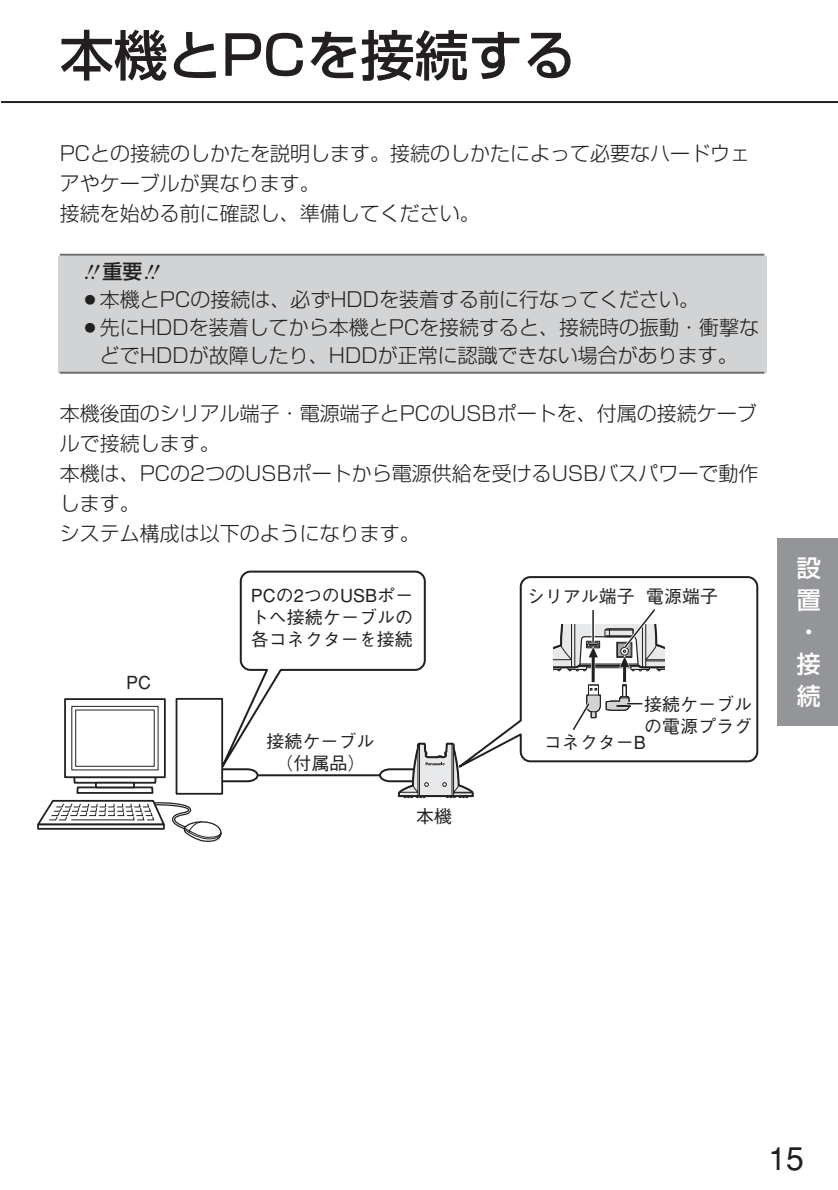
<style>
.page{position:relative;width:838px;height:1190px;background:#fff}
.page>*{position:absolute;margin:0;border:0;box-sizing:border-box;transform-origin:0 0}
.t1{font:500 54px "Shin Go";color:#231f20}
.t2{font:32px "Helvetica";color:#231f20}
.t3{font:500 24px/32px "Shin Go";color:#fff;text-align:justify}
.t4{font:300 20px/30px "Shin Go";color:#231f20}
.t5{font:500 20px "Shin Go";color:#231f20}
.t6{font:500 18px/22px "Gothic BBB";color:#231f20;text-align:center}
</style>
<div class="page">
<div style="left:58px;top:256px;width:708px;height:117px;background:#d1d3d4"></div>
<hr style="left:1px;top:101px;width:837px;height:2px;background:#231f20">
<div style="left:778px;top:539px;width:60px;height:187px;background:#939598"></div>
<hr style="left:60px;top:254px;width:704px;height:2px;background:#6c6e70">
<hr style="left:60px;top:372px;width:704px;height:2px;background:#6c6e70">
<svg style="left:519px;top:576px;width:239px;height:187px"></svg>
<svg style="left:553px;top:605px;width:111px;height:129px"></svg>
<svg style="left:239px;top:571px;width:187px;height:97px"></svg>
<svg style="left:37px;top:668px;width:492px;height:174px"></svg>
<div style="left:37px;top:824px;width:128px;height:6px;border:2px solid #231f20"></div>
<div style="left:177px;top:699px;width:45px;height:95px;background:#fff"></div>
<div style="left:176px;top:698px;width:47px;height:97px;border:2px solid #231f20"></div>
<h1 class="t1" style="left:60px;top:35px;width:518px">本機とPCを接続する</h1>
<p class="t4" style="left:60px;top:141px;width:692px">PCとの接続のしかたを説明します。接続のしかたによって必要なハードウェアやケーブルが異なります。<br>接続を始める前に確認し、準備してください。</p>
<p class="t5" style="left:102px;top:264px;width:41px">重要</p>
<p class="t4" style="left:80px;top:287px;width:621px">○本機とPCの接続は、必ずHDDを装着する前に行なってください。</p>
<p class="t4" style="left:80px;top:316px;width:681px;line-height:28px;text-align:center">○先にHDDを装着してから本機とPCを接続すると、接続時の振動・衝撃などでHDDが故障したり、HDDが正常に認識できない場合があります。</p>
<p class="t4" style="left:60px;top:401px;width:700px">本機後面のシリアル端子・電源端子とPCのUSBポートを、付属の接続ケーブルで接続します。<br>本機は、PCの2つのUSBポートから電源供給を受けるUSBバスパワーで動作します。<br>システム構成は以下のようになります。</p>
<p class="t6" style="left:126px;top:674px;width:27px">PC</p>
<p class="t6" style="left:251px;top:587px;width:164px;text-align:justify">PCの2つのUSBポートへ接続ケーブルの各コネクターを接続</p>
<p class="t6" style="left:266px;top:733px;width:110px">接続ケーブル（付属品）</p>
<p class="t6" style="left:416px;top:807px;width:38px">本機</p>
<p class="t6" style="left:527px;top:588px;width:193px">シリアル端子 電源端子</p>
<p class="t6" style="left:644px;top:695px;width:110px;text-align:left">接続ケーブルの電源プラグ</p>
<p class="t6" style="left:544px;top:734px;width:104px">コネクターB</p>
<p class="t3" style="left:797px;top:555px;width:25px">設置・接続</p>
<h2 class="t2" style="left:768px;top:1147px;width:37px">15</h2>
</div>
